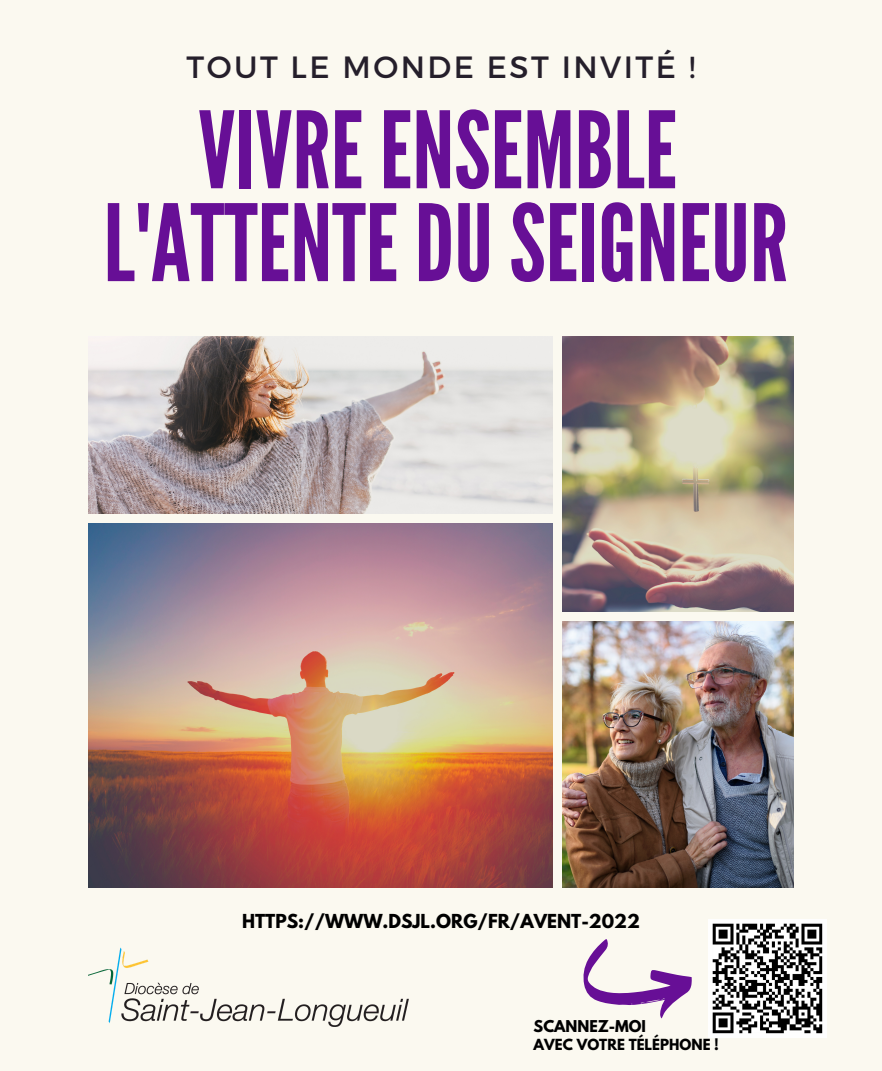
<style>
.page{position:relative;width:882px;height:1071px;background:#fbf9f0}
.page>*{position:absolute;margin:0;border:0;box-sizing:border-box;transform-origin:0 0}
.t1{font:106.14px/92.8px "League Gothic";color:#670f96;text-align:center}
.t2{font:30.71px "Montserrat";letter-spacing:.08em;color:#251f2b}
.t3{font:700 17.06px "League Spartan";color:#000}
.t4{font:700 14.44px "League Spartan";color:#000}
.t5{font:700 13.56px "League Spartan";color:#000}
</style>
<div class="page">
<img style="left:88px;top:336px;width:464px;height:178px">
<img style="left:88px;top:523px;width:464px;height:365px">
<img style="left:562px;top:336px;width:232px;height:276px">
<img style="left:562px;top:622px;width:232px;height:266px">
<img style="left:88px;top:947px;width:320px;height:79px">
<img style="left:709px;top:920px;width:117px;height:117px">
<svg style="left:583px;top:939px;width:109px;height:79px"></svg>
<h2 class="t2" style="left:186px;top:47px;width:510px">TOUT LE MONDE EST INVITÉ !</h2>
<h1 class="t1" style="left:104px;top:106px;width:686px">VIVRE ENSEMBLE<br>L'ATTENTEDUSEIGNEUR</h1>
<p class="t3" style="left:242px;top:913px;width:399px">HTTPS://WWW.DSJL.ORG/FR/AVENT-2022</p>
<p class="t4" style="left:534px;top:1019px;width:114px">SCANNEZ-MOI</p>
<p class="t5" style="left:534px;top:1037px;width:187px">AVEC VOTRE TÉLÉPHONE !</p>
</div>
